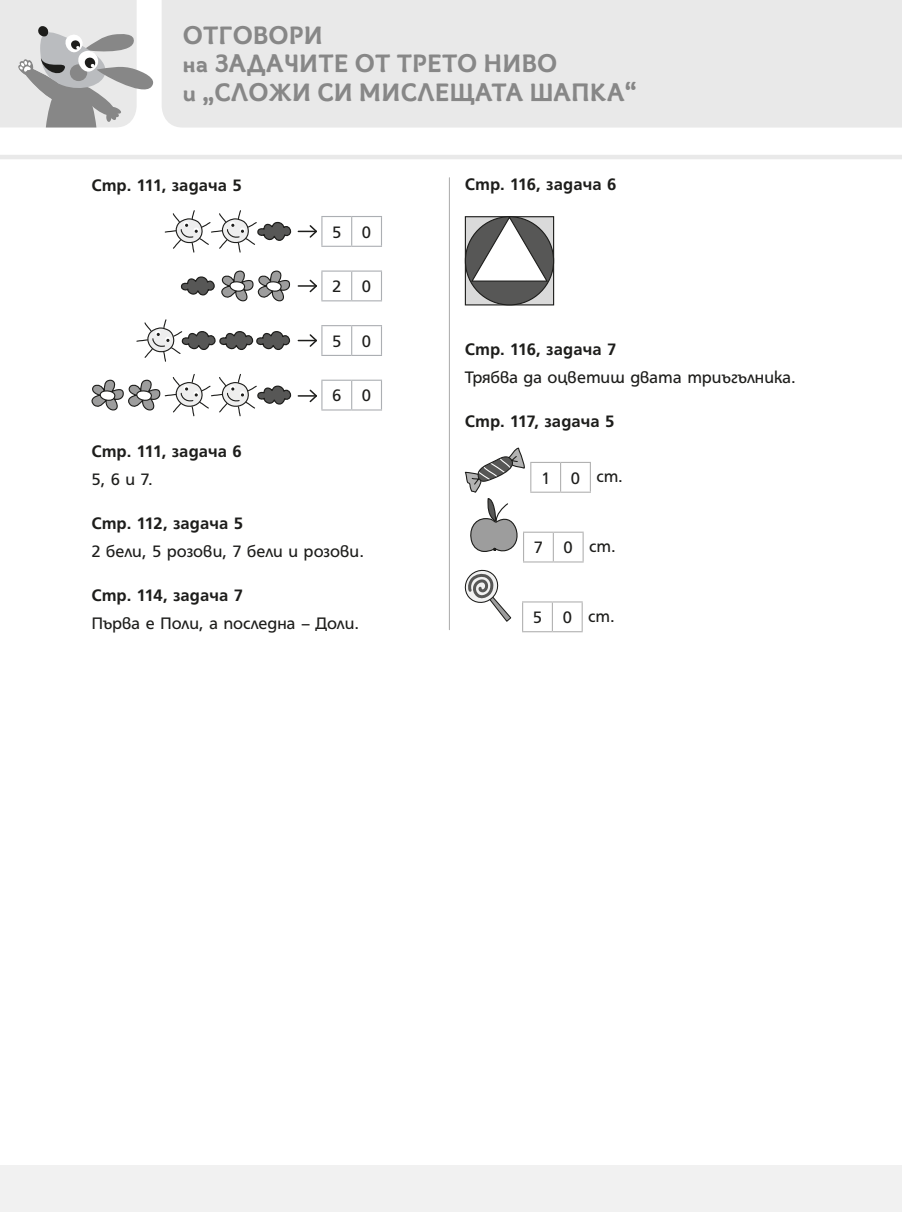
<style>
.page{position:relative;width:902px;height:1212px;background:#fff}
.page>*{position:absolute;margin:0;border:0;box-sizing:border-box;transform-origin:0 0}
.t1{font:700 24px/28.5px "ADYS";letter-spacing:.01em;color:#878787}
.t2{font:18px "HS Grotesk Pro";color:#1d1d1b}
.t3{font:700 18px "HS Grotesk Pro";letter-spacing:.005em;color:#1d1d1b}
</style>
<div class="page">
<div style="left:0;top:1165px;width:901px;height:47px;background:#f1f1f1"></div>
<div style="left:162px;top:0;width:739px;height:128px;background:#e9e9e9"></div>
<hr style="left:0;top:155px;width:901px;height:4px;background:#e9e9e9">
<svg style="left:0;top:0;width:154px;height:127px;background:#cecece"></svg>
<hr style="left:449px;top:178px;width:1px;height:452px;background:#b2b2b2">
<hr style="left:321px;top:325px;width:30px;height:1px;background:#acafb3">
<hr style="left:351px;top:325px;width:31px;height:1px;background:#acafb3">
<hr style="left:321px;top:355px;width:30px;height:1px;background:#acafb3">
<hr style="left:351px;top:355px;width:31px;height:1px;background:#acafb3">
<svg style="left:136px;top:319px;width:155px;height:43px"></svg>
<svg style="left:91px;top:374px;width:201px;height:43px"></svg>
<hr style="left:321px;top:246px;width:30px;height:1px;background:#acafb3">
<hr style="left:351px;top:246px;width:31px;height:1px;background:#acafb3">
<svg style="left:164px;top:210px;width:128px;height:43px"></svg>
<hr style="left:321px;top:270px;width:30px;height:2px;background:#acafb3">
<hr style="left:351px;top:270px;width:31px;height:2px;background:#acafb3">
<svg style="left:181px;top:270px;width:110px;height:32px"></svg>
<svg style="left:298px;top:216px;width:84px;height:30px"></svg>
<svg style="left:298px;top:271px;width:84px;height:30px"></svg>
<svg style="left:298px;top:326px;width:84px;height:29px"></svg>
<svg style="left:298px;top:380px;width:84px;height:30px"></svg>
<div style="left:465px;top:217px;width:88px;height:88px;background:#dadada"></div>
<div style="left:465px;top:216px;width:89px;height:89px;border:1px solid #1d1d1b"></div>
<div style="left:465px;top:217px;width:88px;height:88px;background:#575756;border-radius:50%"></div>
<svg style="left:470px;top:216px;width:79px;height:66px"></svg>
<hr style="left:560px;top:462px;width:31px;height:1px;background:#b2b2b2">
<hr style="left:589px;top:463px;width:2px;height:29px;background:#b2b2b2">
<hr style="left:560px;top:492px;width:31px;height:1px;background:#b2b2b2">
<svg style="left:464px;top:447px;width:126px;height:185px"></svg>
<hr style="left:522px;top:631px;width:30px;height:1px;background:#b2b2b2">
<hr style="left:552px;top:631px;width:30px;height:1px;background:#b2b2b2">
<h1 class="t1" style="left:183px;top:19px;width:454px">ОТГОВОРИ<br>на ЗАДАЧИТЕ ОТ ТРЕТО НИВО<br>и „СЛОЖИ СИ МИСЛЕЩАТА ШАПКА“</h1>
<p class="t3" style="left:91px;top:176px;width:152px">Стр. 111, задача 5</p>
<p class="t2" style="left:332px;top:222px;width:41px">5 0</p>
<p class="t2" style="left:332px;top:277px;width:41px">2 0</p>
<p class="t2" style="left:332px;top:332px;width:41px">5 0</p>
<p class="t2" style="left:332px;top:386px;width:41px">6 0</p>
<p class="t3" style="left:91px;top:442px;width:152px">Стр. 111, задача 6</p>
<p class="t2" style="left:91px;top:470px;width:63px">5, 6 и 7.</p>
<p class="t3" style="left:91px;top:514px;width:153px">Стр. 112, задача 5</p>
<p class="t2" style="left:91px;top:542px;width:274px">2 бели, 5 розови, 7 бели и розови.</p>
<p class="t3" style="left:91px;top:586px;width:153px">Стр. 114, задача 7</p>
<p class="t2" style="left:91px;top:614px;width:269px">Първа е Поли, а последна – Доли.</p>
<p class="t3" style="left:465px;top:175px;width:153px">Стр. 116, задача 6</p>
<p class="t3" style="left:465px;top:340px;width:153px">Стр. 116, задача 7</p>
<p class="t2" style="left:465px;top:368px;width:332px">Трябва да оцветиш двата триъгълника.</p>
<p class="t3" style="left:465px;top:412px;width:151px">Стр. 117, задача 5</p>
<p class="t2" style="left:541px;top:467px;width:83px">1 0 ст.</p>
<p class="t2" style="left:533px;top:537px;width:83px">7 0 ст.</p>
<p class="t2" style="left:533px;top:607px;width:83px">5 0 ст.</p>
</div>
